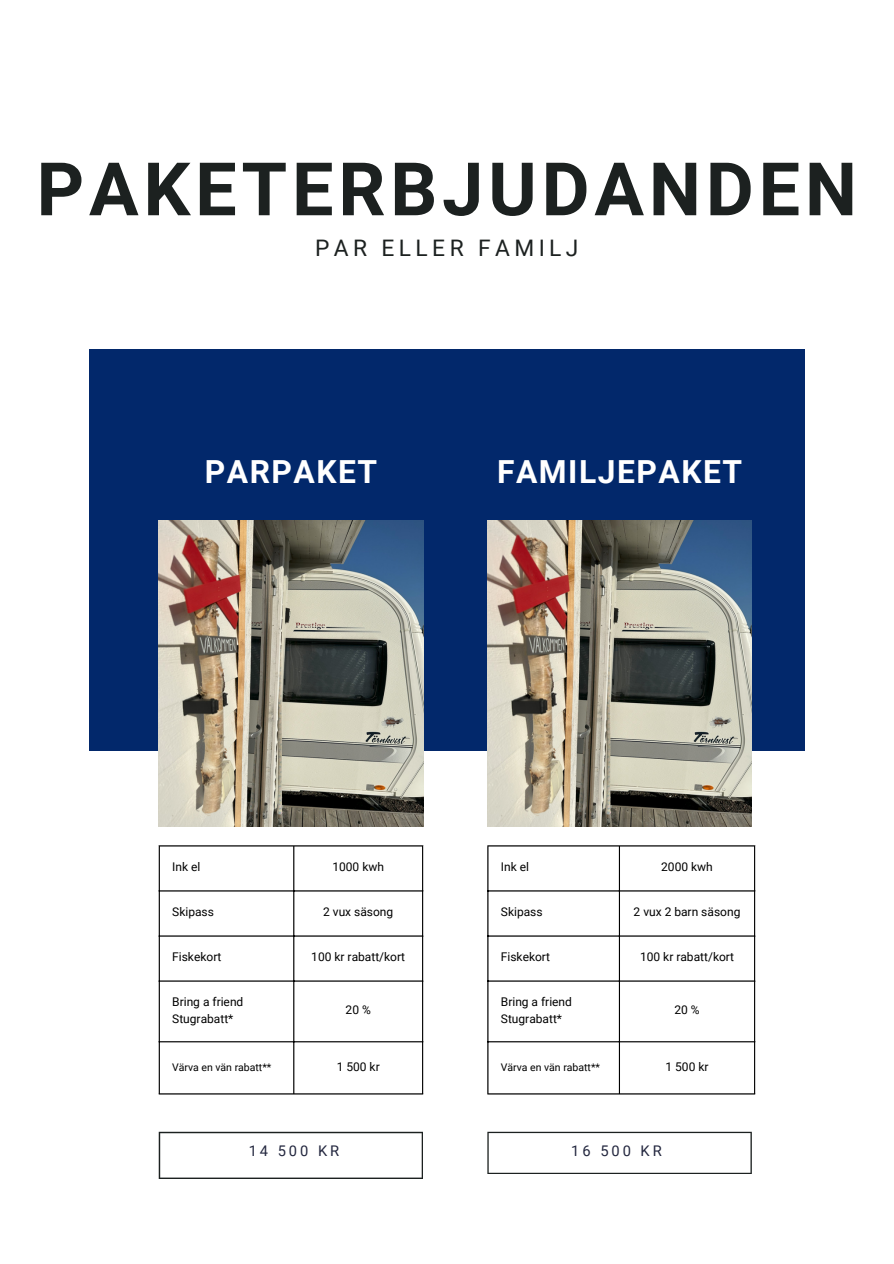
<style>
.page{position:relative;width:894px;height:1264px;background:#fff}
.page>*{position:absolute;margin:0;border:0;box-sizing:border-box;transform-origin:0 0}
.t1{font:700 73.8px "Roboto";letter-spacing:.065em;color:#1c2120}
.t2{font:700 31.8px "Roboto";letter-spacing:.05em;color:#fff}
.t3{font:22.8px "Roboto";letter-spacing:.195em;color:#1c2120}
.t4{font:14.7px "Roboto";letter-spacing:.2em;color:#22263e}
.t5{font:12px/16.6px "Roboto";color:#000}
.t6{font:10.5px "Roboto";color:#000}
</style>
<div class="page">
<div style="left:89px;top:349px;width:715px;height:401px;background:#02286b"></div>
<img style="left:159px;top:520px;width:264px;height:306px">
<img style="left:487px;top:520px;width:264px;height:306px">
<svg style="left:159px;top:1131px;width:264px;height:48px"></svg>
<svg style="left:487px;top:1131px;width:264px;height:43px"></svg>
<hr style="left:159px;top:846px;width:1px;height:247px;background:#000">
<hr style="left:293px;top:846px;width:1px;height:247px;background:#000">
<hr style="left:422px;top:846px;width:1px;height:247px;background:#000">
<hr style="left:159px;top:845px;width:264px;height:1px;background:#000">
<hr style="left:159px;top:890px;width:264px;height:1px;background:#000">
<hr style="left:159px;top:935px;width:264px;height:1px;background:#000">
<hr style="left:159px;top:980px;width:264px;height:1px;background:#000">
<hr style="left:159px;top:1041px;width:264px;height:1px;background:#000">
<hr style="left:159px;top:1093px;width:264px;height:1px;background:#000">
<hr style="left:487px;top:846px;width:1px;height:247px;background:#000">
<hr style="left:618px;top:846px;width:1px;height:247px;background:#000">
<hr style="left:753px;top:846px;width:2px;height:247px;background:#000">
<hr style="left:487px;top:845px;width:268px;height:1px;background:#000">
<hr style="left:487px;top:890px;width:268px;height:1px;background:#000">
<hr style="left:487px;top:935px;width:268px;height:1px;background:#000">
<hr style="left:487px;top:980px;width:268px;height:1px;background:#000">
<hr style="left:487px;top:1041px;width:268px;height:1px;background:#000">
<hr style="left:487px;top:1093px;width:268px;height:1px;background:#000">
<p class="t1" style="left:37px;top:147px;width:821px">PAKETERBJUDANDEN</p>
<p class="t3" style="left:315px;top:235px;width:265px">PAR ELLER FAMILJ</p>
<p class="t2" style="left:205px;top:454px;width:174px">PARPAKET</p>
<p class="t2" style="left:497px;top:454px;width:246px">FAMILJEPAKET</p>
<h1 class="t5" style="left:172px;top:858px;width:30px">Ink el</h1>
<h3 class="t5" style="left:332px;top:858px;width:53px">1000 kwh</h3>
<h2 class="t5" style="left:172px;top:903px;width:43px">Skipass</h2>
<h2 class="t5" style="left:323px;top:903px;width:72px">2 vux säsong</h2>
<p class="t5" style="left:172px;top:948px;width:51px">Fiskekort</p>
<p class="t5" style="left:311px;top:948px;width:95px">100 kr rabatt/kort</p>
<p class="t5" style="left:172px;top:993px;width:73px">Bring a friend<br>Stugrabatt*</p>
<p class="t5" style="left:345px;top:1001px;width:27px">20 %</p>
<p class="t6" style="left:172px;top:1061px;width:101px">Värva en vän rabatt**</p>
<p class="t5" style="left:336px;top:1058px;width:44px">1 500 kr</p>
<p class="t5" style="left:500px;top:858px;width:30px">Ink el</p>
<p class="t5" style="left:661px;top:858px;width:53px">2000 kwh</p>
<p class="t5" style="left:500px;top:903px;width:43px">Skipass</p>
<p class="t5" style="left:633px;top:903px;width:108px">2 vux 2 barn säsong</p>
<p class="t5" style="left:500px;top:948px;width:51px">Fiskekort</p>
<p class="t5" style="left:640px;top:948px;width:95px">100 kr rabatt/kort</p>
<p class="t5" style="left:500px;top:993px;width:73px">Bring a friend<br>Stugrabatt*</p>
<p class="t5" style="left:674px;top:1001px;width:27px">20 %</p>
<p class="t6" style="left:500px;top:1061px;width:101px">Värva en vän rabatt**</p>
<p class="t5" style="left:665px;top:1058px;width:44px">1 500 kr</p>
<p class="t4" style="left:248px;top:1142px;width:92px">14 500 KR</p>
<p class="t4" style="left:571px;top:1142px;width:92px">16 500 KR</p>
</div>
